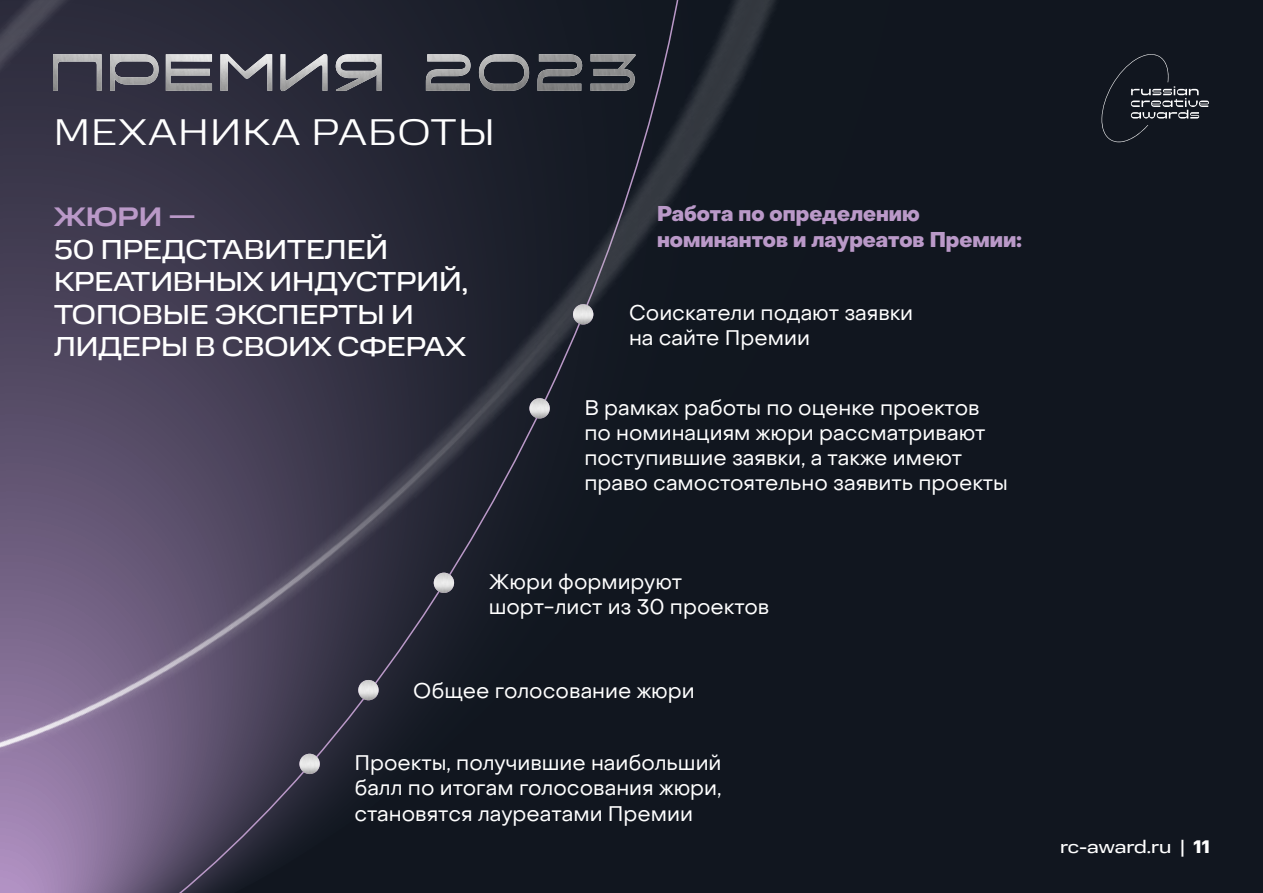
<style>
.page{position:relative;width:1263px;height:893px;background:#11161f}
.page>*{position:absolute;margin:0;border:0;box-sizing:border-box;transform-origin:0 0}
.t1{font:300 37.5px "Normalidad Wide";letter-spacing:.05em;color:#fff}
.t2{font:27px/32.4px "Normalidad Wide";color:#fff}
.t3{font:500 27px "Normalidad Wide";color:#ba99c8}
.t4{font:21px/25.2px "Object Sans";color:#fff}
.t5{font:800 21px/25.2px "Object Sans";color:#ba99c8}
.t6{font:18px "Normalidad Wide";letter-spacing:-.01em;color:#fff}
.s1{font-weight:700}
</style>
<div class="page">
<img style="left:0;top:0;width:776px;height:893px">
<img style="left:573px;top:304px;width:20px;height:21px;border-radius:10px">
<img style="left:529px;top:398px;width:21px;height:20px;border-radius:10px">
<img style="left:434px;top:573px;width:20px;height:20px;border-radius:10px">
<img style="left:358px;top:680px;width:21px;height:20px;border-radius:10px">
<img style="left:299px;top:754px;width:21px;height:20px;border-radius:10px">
<svg style="left:53px;top:54px;width:228px;height:37px;background:#696872"></svg>
<img style="left:281px;top:54px;width:355px;height:37px">
<svg style="left:1101px;top:54px;width:108px;height:89px"></svg>
<h1 class="t1" style="left:54px;top:105px;width:442px">МЕХАНИКА РАБОТЫ</h1>
<p class="t3" style="left:54px;top:197px;width:144px">ЖЮРИ —</p>
<p class="t2" style="left:54px;top:232px;width:416px">50 ПРЕДСТАВИТЕЛЕЙ<br>КРЕАТИВНЫХ ИНДУСТРИЙ,<br>ТОПОВЫЕ ЭКСПЕРТЫ И<br>ЛИДЕРЫ В СВОИХ СФЕРАХ</p>
<p class="t5" style="left:657px;top:202px;width:366px">Работа по определению номинантов и лауреатов Премии:</p>
<p class="t4" style="left:629px;top:300px;width:286px">Соискатели подают заявки на сайте Премии</p>
<p class="t4" style="left:584px;top:395px;width:425px">В рамках работы по оценке проектов по номинациям жюри рассматривают поступившие заявки, а также имеют право самостоятельно заявить проекты</p>
<p class="t4" style="left:489px;top:569px;width:282px">Жюри формируют шорт-лист из 30 проектов</p>
<p class="t4" style="left:413px;top:678px;width:283px">Общее голосование жюри</p>
<p class="t4" style="left:354px;top:750px;width:369px;text-align:justify">Проекты, получившие наибольший балл по итогам голосования жюри, становятся лауреатами Премии</p>
<p class="t6" style="left:1060px;top:833px;width:152px">rc-award.ru | <span class="s1">11</span></p>
</div>
